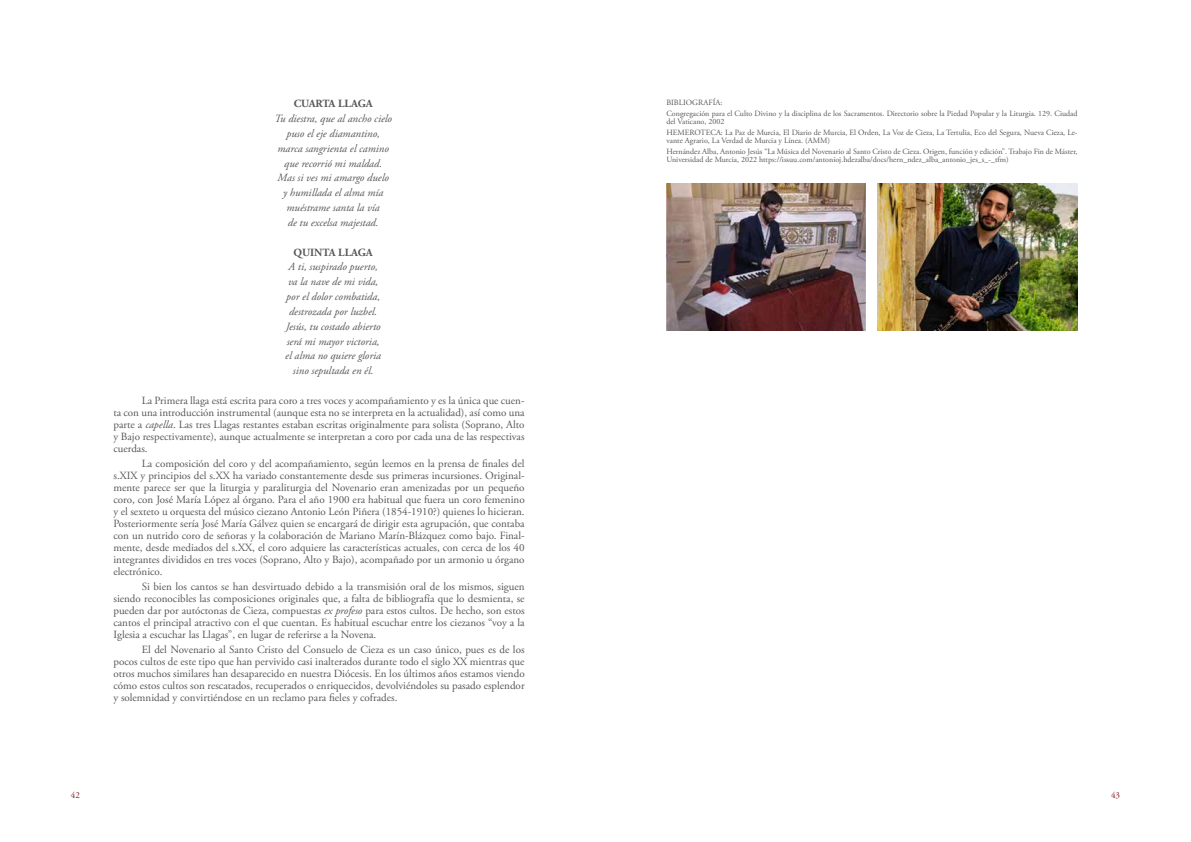
<style>
.page{position:relative;width:1191px;height:842px;background:#fff}
.page>*{position:absolute;margin:0;border:0;box-sizing:border-box;transform-origin:0 0}
.t1{font:11px/12px "Adobe Garamond Pro";color:#575756;text-align:justify}
.t2{font:italic 11px/14.8px "Adobe Garamond Pro";color:#575756;text-align:center}
.t3{font:700 11px "Adobe Garamond Pro";color:#575756}
.t4{font:9px "Adobe Garamond Pro";color:#801623}
.t5{font:8px/10.8px "Adobe Garamond Pro";color:#575756}
.s1{font-style:italic}
</style>
<div class="page">
<img style="left:666px;top:184px;width:200px;height:147px">
<img style="left:878px;top:184px;width:199px;height:147px">
<p class="t3" style="left:294px;top:97px;width:80px">CUARTA LLAGA</p>
<p class="t2" style="left:274px;top:111px;width:119px">Tu diestra, que al ancho cielo puso el eje diamantino, marca sangrienta el camino que recorrió mi maldad.<br>Mas si ves mi amargo duelo y humillada el alma mía muéstrame santa la vía<br>de tu excelsa majestad.</p>
<p class="t3" style="left:294px;top:246px;width:81px">QUINTA LLAGA</p>
<p class="t2" style="left:285px;top:260px;width:97px">A ti, suspirado puerto, va la nave de mi vida, por el dolor combatida, destrozada por luzbel.<br>Jesús, tu costado abierto será mi mayor victoria, el alma no quiere gloria sino sepultada en él.</p>
<p class="t1" style="left:113px;top:395px;width:413px;text-indent:28px">La Primera llaga está escrita para coro a tres voces y acompañamiento y es la única que cuen&shy;ta con una introducción instrumental (aunque esta no se interpreta en la actualidad), así como una parte a <span class="s1">capella</span>. Las tres Llagas restantes estaban escritas originalmente para solista (Soprano, Alto y Bajo respectivamente), aunque actualmente se interpretan a coro por cada una de las respectivas cuerdas.</p>
<p class="t1" style="left:113px;top:458px;width:413px;text-indent:28px">La composición del coro y del acompañamiento, según leemos en la prensa de finales del s.XIX y principios del s.XX ha variado constantemente desde sus primeras incursiones. Original&shy;mente parece ser que la liturgia y paraliturgia del Novenario eran amenizadas por un pequeño coro, con José María López al órgano. Para el año 1900 era habitual que fuera un coro femenino y el sexteto u orquesta del músico ciezano Antonio León Piñera (1854-1910?) quienes lo hicieran.<br>Posteriormente sería José María Gálvez quien se encargará de dirigir esta agrupación, que contaba con un nutrido coro de señoras y la colaboración de Mariano Marín-Blázquez como bajo. Final&shy;mente, desde mediados del s.XX, el coro adquiere las características actuales, con cerca de los 40 integrantes divididos en tres voces (Soprano, Alto y Bajo), acompañado por un armonio u órgano electrónico.</p>
<p class="t1" style="left:113px;top:581px;width:413px;text-indent:28px">Si bien los cantos se han desvirtuado debido a la transmisión oral de los mismos, siguen siendo reconocibles las composiciones originales que, a falta de bibliografía que lo desmienta, se pueden dar por autóctonas de Cieza, compuestas <span class="s1">ex profeso</span> para estos cultos. De hecho, son estos cantos el principal atractivo con el que cuentan. Es habitual escuchar entre los ciezanos “voy a la Iglesia a escuchar las Llagas”, en lugar de referirse a la Novena.</p>
<p class="t1" style="left:113px;top:643px;width:413px;text-indent:28px">El del Novenario al Santo Cristo del Consuelo de Cieza es un caso único, pues es de los pocos cultos de este tipo que han pervivido casi inalterados durante todo el siglo XX mientras que otros muchos similares han desaparecido en nuestra Diócesis. En los últimos años estamos viendo cómo estos cultos son rescatados, recuperados o enriquecidos, devolviéndoles su pasado esplendor y solemnidad y convirtiéndose en un reclamo para fieles y cofrades.</p>
<p class="t5" style="left:666px;top:97px;width:413px">BIBLIOGRAFÍA:<br>Congregación para el Culto Divino y la disciplina de los Sacramentos. Directorio sobre la Piedad Popular y la Liturgia. 129. Ciudad</p>
<p class="t5" style="left:666px;top:116px;width:412px">del Vaticano, 2002<br>HEMEROTECA: La Paz de Murcia, El Diario de Murcia, El Orden, La Voz de Cieza, La Tertulia, Eco del Segura, Nueva Cieza, Le-</p>
<p class="t5" style="left:666px;top:135px;width:413px">vante Agrario, La Verdad de Murcia y Línea. (AMM)<br>Hernández Alba, Antonio Jesús “La Música del Novenario al Santo Cristo de Cieza. Origen, función y edición”. Trabajo Fin de Máster,</p>
<p class="t5" style="left:666px;top:154px;width:344px">Universidad de Murcia, 2022 https://issuu.com/antonioj.hdezalba/docs/hern_ndez_alba_antonio_jes_s_-_tfm)</p>
<p class="t4" style="left:71px;top:789px;width:10px">42</p>
<p class="t4" style="left:1111px;top:789px;width:10px">43</p>
</div>
